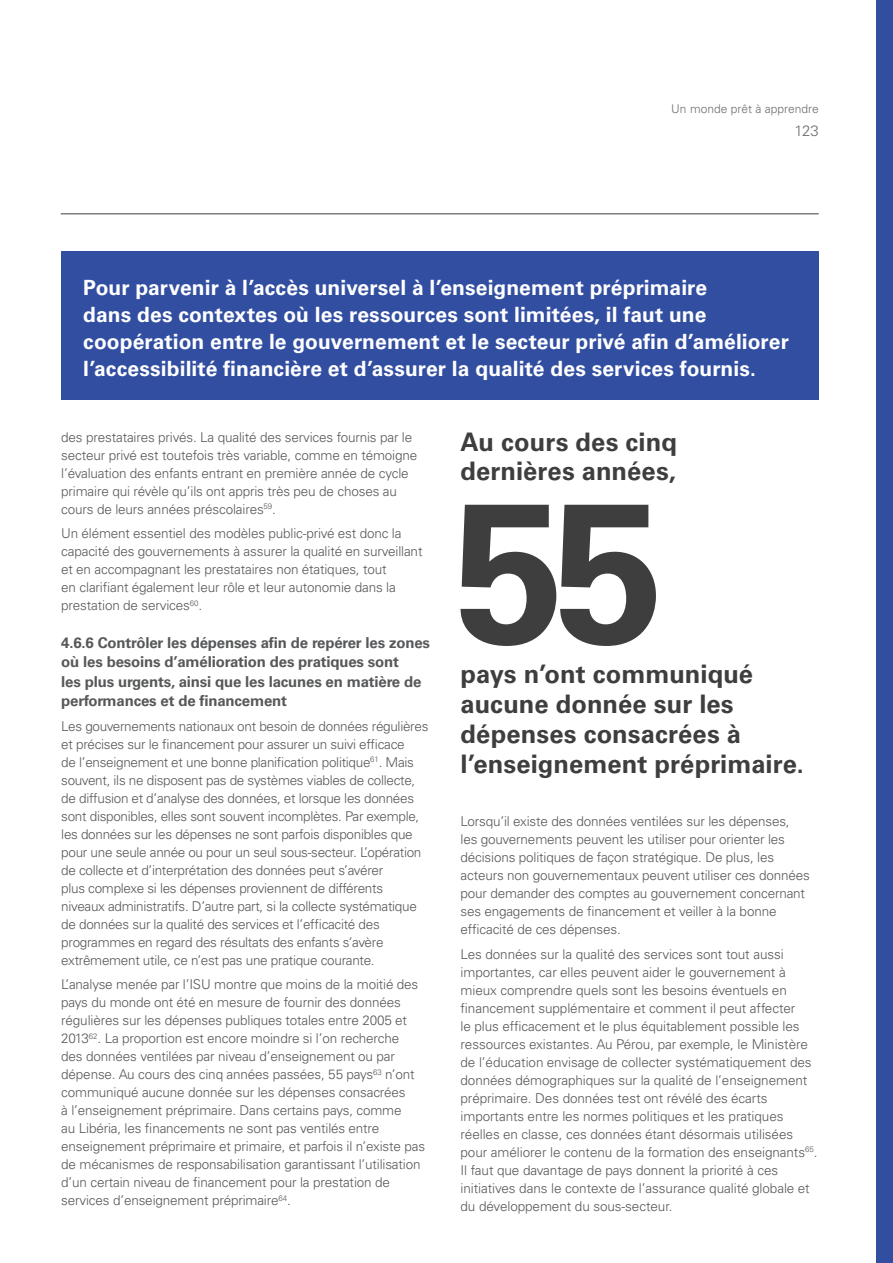
<style>
.page{position:relative;width:893px;height:1263px;background:#fff}
.page>*{position:absolute;margin:0;border:0;box-sizing:border-box;transform-origin:0 0}
.Pull_out_text{font:700 25.5px/30px "Univers LT Pro 65";letter-spacing:.005em;color:#3e3e3f}
.Pull_out_text-2{font:700 21px/27px "Univers LT Pro 65";letter-spacing:.005em;color:#fff}
.Subheadline_OK{font:700 15px/19.5px "Univers LT Pro 65";letter-spacing:-.01em;color:#57585a}
.t1{font:300 15px "Univers LT Pro 45";color:#6c6d70}
.t2{font:300 13.5px/18px "Univers LT Pro 45";letter-spacing:-.01em;color:#57585a}
.t3{font:300 12px "Univers LT Pro 45";color:#6c6d70}
</style>
<div class="page">
<hr style="left:61px;top:213px;width:758px;height:1px;background:#3e3e3f">
<div style="left:876px;top:0;width:17px;height:1263px;background:#324ea1"></div>
<div style="left:61px;top:251px;width:757px;height:149px;background:#324ea1"></div>
<svg style="left:460px;top:505px;width:196px;height:141px"></svg>
<p class="t3" style="left:671px;top:102px;width:149px">Un monde prêt à apprendre</p>
<p class="t1" style="left:794px;top:122px;width:26px">123</p>
<p class="Pull_out_text-2" style="left:83px;top:274px;width:707px">Pour parvenir à l’accès universel à l’enseignement préprimaire<br>dans des contextes où les ressources sont limitées, il faut une coopération entre le gouvernement et le secteur privé afin d’améliorer l’accessibilité financière et d’assurer la qualité des services fournis.</p>
<p class="t2" style="left:61px;top:428px;width:357px">des prestataires privés. La qualité des services fournis par le secteur privé est toutefois très variable, comme en témoigne l’évaluation des enfants entrant en première année de cycle primaire qui révèle qu’ils ont appris très peu de choses au cours de leurs années préscolaires<sup>59</sup>.</p>
<p class="t2" style="left:61px;top:524px;width:363px">Un élément essentiel des modèles public-privé est donc la capacité des gouvernements à assurer la qualité en surveillant et en accompagnant les prestataires non étatiques, tout<br>en clarifiant également leur rôle et leur autonomie dans la prestation de services<sup>60</sup>.</p>
<p class="Subheadline_OK" style="left:61px;top:633px;width:370px">4.6.6 Contrôler les dépenses afin de repérer les zones où les besoins d’amélioration des pratiques sont<br>les plus urgents, ainsi que les lacunes en matière de performances et de financement</p>
<p class="t2" style="left:61px;top:717px;width:369px">Les gouvernements nationaux ont besoin de données régulières et précises sur le financement pour assurer un suivi efficace<br>de l’enseignement et une bonne planification politique<sup>61</sup>. Mais souvent, ils ne disposent pas de systèmes viables de collecte, de diffusion et d’analyse des données, et lorsque les données sont disponibles, elles sont souvent incomplètes. Par exemple, les données sur les dépenses ne sont parfois disponibles que pour une seule année ou pour un seul sous-secteur. L’opération de collecte et d’interprétation des données peut s’avérer<br>plus complexe si les dépenses proviennent de différents niveaux administratifs. D’autre part, si la collecte systématique de données sur la qualité des services et l’efficacité des programmes en regard des résultats des enfants s’avère extrêmement utile, ce n’est pas une pratique courante.</p>
<p class="t2" style="left:61px;top:975px;width:365px">L’analyse menée par l’ISU montre que moins de la moitié des pays du monde ont été en mesure de fournir des données régulières sur les dépenses publiques totales entre 2005 et 2013<sup>62</sup>. La proportion est encore moindre si l’on recherche<br>des données ventilées par niveau d’enseignement ou par dépense. Au cours des cinq années passées, 55 pays<sup>63</sup> n’ont communiqué aucune donnée sur les dépenses consacrées<br>à l’enseignement préprimaire. Dans certains pays, comme<br>au Libéria, les financements ne sont pas ventilés entre enseignement préprimaire et primaire, et parfois il n’existe pas de mécanismes de responsabilisation garantissant l’utilisation d’un certain niveau de financement pour la prestation de services d’enseignement préprimaire<sup>64</sup>.</p>
<h1 class="Pull_out_text" style="left:460px;top:427px;width:218px">Au cours des cinq dernières années,</h1>
<p class="Pull_out_text" style="left:460px;top:659px;width:345px">pays n’ont communiqué aucune donnée sur les dépenses consacrées à l’enseignement préprimaire.</p>
<p class="t2" style="left:460px;top:812px;width:351px">Lorsqu’il existe des données ventilées sur les dépenses, les gouvernements peuvent les utiliser pour orienter les décisions politiques de façon stratégique. De plus, les acteurs non gouvernementaux peuvent utiliser ces données pour demander des comptes au gouvernement concernant ses engagements de financement et veiller à la bonne efficacité de ces dépenses.</p>
<p class="t2" style="left:460px;top:945px;width:358px">Les données sur la qualité des services sont tout aussi importantes, car elles peuvent aider le gouvernement à mieux comprendre quels sont les besoins éventuels en financement supplémentaire et comment il peut affecter<br>le plus efficacement et le plus équitablement possible les ressources existantes. Au Pérou, par exemple, le Ministère de l’éducation envisage de collecter systématiquement des données démographiques sur la qualité de l’enseignement préprimaire. Des données test ont révélé des écarts importants entre les normes politiques et les pratiques réelles en classe, ces données étant désormais utilisées pour améliorer le contenu de la formation des enseignants<sup>65</sup>.<br>Il faut que davantage de pays donnent la priorité à ces initiatives dans le contexte de l’assurance qualité globale et du développement du sous-secteur.</p>
</div>
